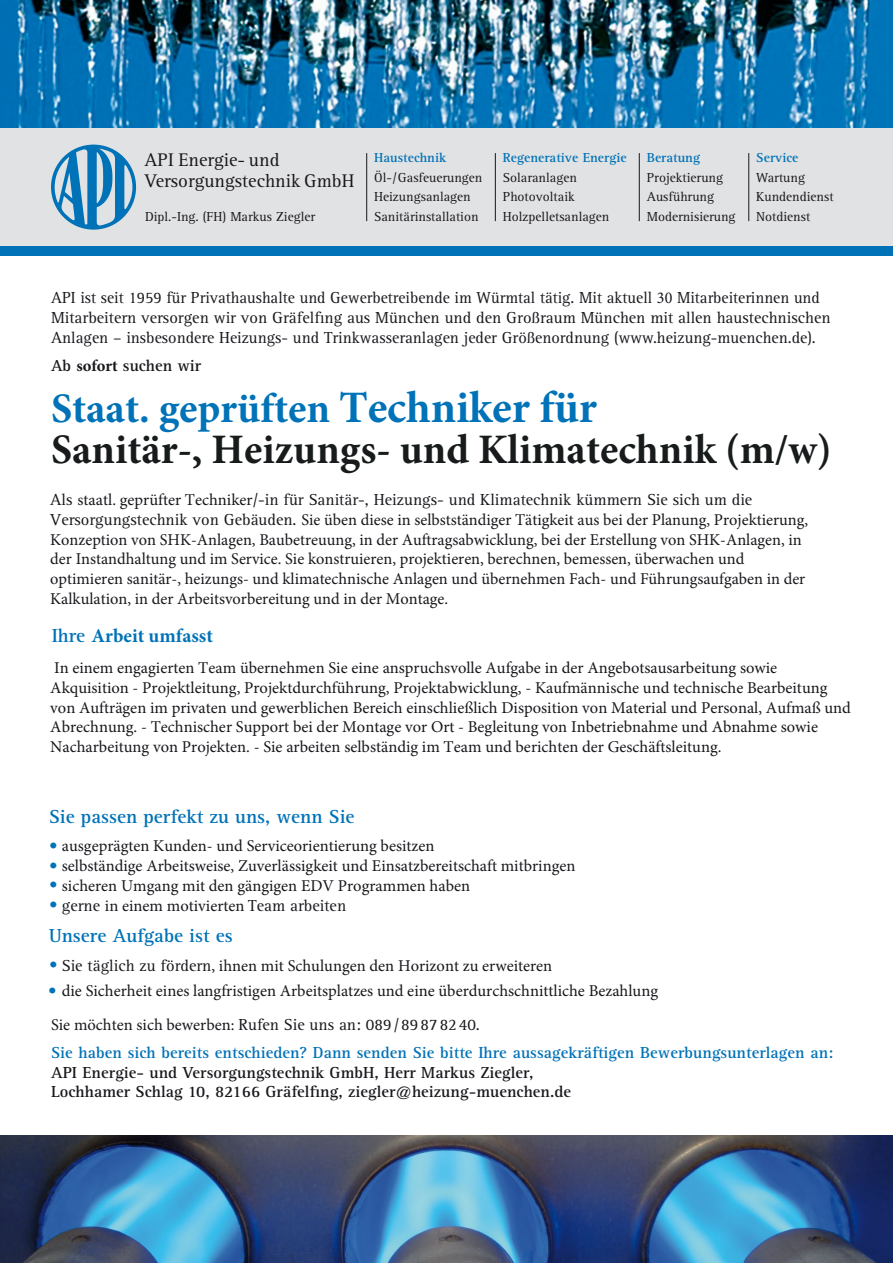
<style>
.page{position:relative;width:893px;height:1263px;background:#fff}
.page>*{position:absolute;margin:0;border:0;box-sizing:border-box;transform-origin:0 0}
.t1{font:700 42px/41.1px "Minion Pro";color:#171b1c}
.t2{font:700 19.5px "Agfa Rotis Serif";color:#0072b7}
.t3{font:700 19.5px "Minion Pro";color:#0072b7}
.t4{font:18.9px/21px "Agfa Rotis Serif";color:#1a171c}
.t5{font:16.5px/19.8px "Minion Pro";color:#1a171c}
.t6{font:16.5px/19.6px "Agfa Rotis Serif";color:#1a171c}
.t7{font:700 16.5px/27.9px "Agfa Rotis Serif";letter-spacing:.005em;color:#0072b7}
.t8{font:700 16.5px/19.8px "Agfa Rotis Serif";letter-spacing:.005em;color:#1a171c}
.t9{font:13.5px/19.5px "Agfa Rotis Serif";color:#1a171c}
.t10{font:700 13.5px "Agfa Rotis Serif";color:#0072b7}
.s1{font-family:"Minion Pro"}
.s2{color:#0072b7}
.s3{font-size:45px;color:#0072b7}
.s4{font-family:"Agfa Rotis Serif"}
.s5{font-family:"Agfa Rotis Serif";color:#0072b7}
.s6{font-family:"Minion Pro";font-weight:400;color:#1a171c}
.s7{font-weight:400;color:#1a171c}
</style>
<div class="page">
<div style="left:0;top:128px;width:893px;height:119px;background:#e1e2e3"></div>
<div style="left:0;top:247px;width:893px;height:9px;background:#0072b7"></div>
<svg style="left:51px;top:145px;width:85px;height:85px"></svg>
<hr style="left:366px;top:153px;width:1px;height:68px;background:#1a171c">
<hr style="left:495px;top:153px;width:1px;height:68px;background:#1a171c">
<hr style="left:639px;top:153px;width:1px;height:68px;background:#1a171c">
<hr style="left:748px;top:153px;width:1px;height:68px;background:#1a171c">
<img style="left:0;top:0;width:893px;height:128px">
<img style="left:0;top:1135px;width:893px;height:128px">
<p class="t4" style="left:145px;top:150px;width:211px">API Energie- und<br>Versorgungstechnik GmbH</p>
<p class="t9" style="left:145px;top:207px;width:172px">Dipl.-Ing. (FH) Markus Ziegler</p>
<p class="t10" style="left:374px;top:150px;width:74px">Haustechnik</p>
<p class="t9" style="left:374px;top:168px;width:110px">Öl-/Gasfeuerungen<br>Heizungsanlagen<br>Sanitärinstallation</p>
<p class="t10" style="left:503px;top:150px;width:125px">Regenerative Energie</p>
<p class="t9" style="left:503px;top:168px;width:108px">Solaranlagen<br>Photovoltaik<br>Holzpelletsanlagen</p>
<p class="t10" style="left:647px;top:150px;width:55px">Beratung</p>
<p class="t9" style="left:647px;top:168px;width:90px">Projektierung<br>Ausführung<br>Modernisierung</p>
<p class="t10" style="left:756px;top:150px;width:44px">Service</p>
<p class="t9" style="left:756px;top:168px;width:79px">Wartung<br>Kundendienst<br>Notdienst</p>
<p class="t6" style="left:51px;top:288px;width:781px">API ist seit 1959 für Privathaushalte und Gewerbetreibende im Würmtal tätig. Mit aktuell <span class="s1">30</span> Mitarbeiterinnen und<br>Mitarbeitern versorgen wir von Gräfelfing aus München und den Großraum München mit allen haustechnischen<br>Anlagen – insbesondere Heizungs- und Trinkwasseranlagen jeder Größenordnung (www.heizung-muenchen.de).</p>
<p class="t8" style="left:51px;top:356px;width:152px">Ab <span class="s1">sofort</span> suchen wir</p>
<h1 class="t1" style="left:51px;top:387px;width:782px"><span class="s2">Staat. geprüften</span> <span class="s3">Techniker für<br></span>Sanitär-, Heizungs- und Klimatechnik (m/w)</h1>
<p class="t6" style="left:50px;top:490px;width:703px">Als <span class="s1">staatl. geprüfter Techniker</span>/-in für Sanitär-, Heizungs- und Klimatechnik kümmern Sie sich um die</p>
<p class="t5" style="left:50px;top:510px;width:759px"><span class="s4">Versorgungstechnik von Gebäuden.</span> Sie üben diese in selbstständiger Tätigkeit aus bei der Planung, Projektierung, Konzeption von SHK-Anlagen, Baubetreuung, in der Auftragsabwicklung, bei der Erstellung von SHK-Anlagen, in der Instandhaltung und im Service. Sie konstruieren, projektieren, berechnen, bemessen, überwachen und optimieren sanitär-, heizungs- und klimatechnische Anlagen und übernehmen Fach- und Führungsaufgaben in der Kalkulation, in der Arbeitsvorbereitung und in der Montage.</p>
<p class="t3" style="left:52px;top:622px;width:163px"><span class="s4">Ihre</span> Arbeit umfasst</p>
<p class="t5" style="left:50px;top:658px;width:802px">In einem engagierten Team übernehmen Sie eine anspruchsvolle Aufgabe in der Angebotsausarbeitung sowie Akquisition - Projektleitung, Projektdurchführung, Projektabwicklung, - Kaufmännische und technische Bearbeitung von Aufträgen im privaten und gewerblichen Bereich einschließlich Disposition von Material und Personal, Aufmaß und Abrechnung. - Technischer Support bei der Montage vor Ort - Begleitung von Inbetriebnahme und Abnahme sowie Nacharbeitung von Projekten. - Sie arbeiten selbständig im Team und berichten der Geschäftsleitung.</p>
<p class="t2" style="left:49px;top:804px;width:307px">Sie passen perfekt zu uns, wenn Sie</p>
<p class="t5" style="left:49px;top:836px;width:387px"><span class="s5">•</span> ausgeprägten Kunden- und Serviceorientierung besitzen</p>
<p class="t5" style="left:49px;top:856px;width:528px"><span class="s5">•</span> selbständige Arbeitsweise, Zuverlässigkeit und Einsatzbereitschaft mitbringen</p>
<p class="t5" style="left:49px;top:876px;width:423px"><span class="s5">•</span> sicheren Umgang mit den gängigen EDV Programmen haben</p>
<p class="t5" style="left:49px;top:895px;width:299px"><span class="s5">•</span> <span class="s4">gerne</span> in einem motivierten <span class="s4">Team arbeiten</span></p>
<p class="t2" style="left:49px;top:924px;width:185px">Unsere Aufgabe ist es</p>
<p class="t5" style="left:49px;top:956px;width:505px"><span class="s5">•</span> <span class="s4">Sie täglich zu fördern</span>, ihnen mit Schulungen den Horizont zu erweiteren</p>
<p class="t5" style="left:48px;top:980px;width:611px"><span class="s5">•</span> die Sicherheit eines langfristigen Arbeitsplatzes und eine überdurchschnittliche Bezahlung</p>
<p class="t7" style="left:51px;top:1011px;width:784px"><span class="s6">Sie möchten sich bewerben:</span> <span class="s7">Rufen Sie uns an: 089 / 89 87 82 40.<br></span>Sie haben sich bereits entschieden? Dann senden Sie bitte Ihre aussagekräftigen Bewerbungsunterlagen an:</p>
<p class="t8" style="left:51px;top:1062px;width:521px">API Energie- und Versorgungstechnik GmbH, Herr Markus Ziegler,<br>Lochhamer Schlag 10, 82166 Gräfelfing, ziegler@heizung-muenchen.de</p>
</div>
